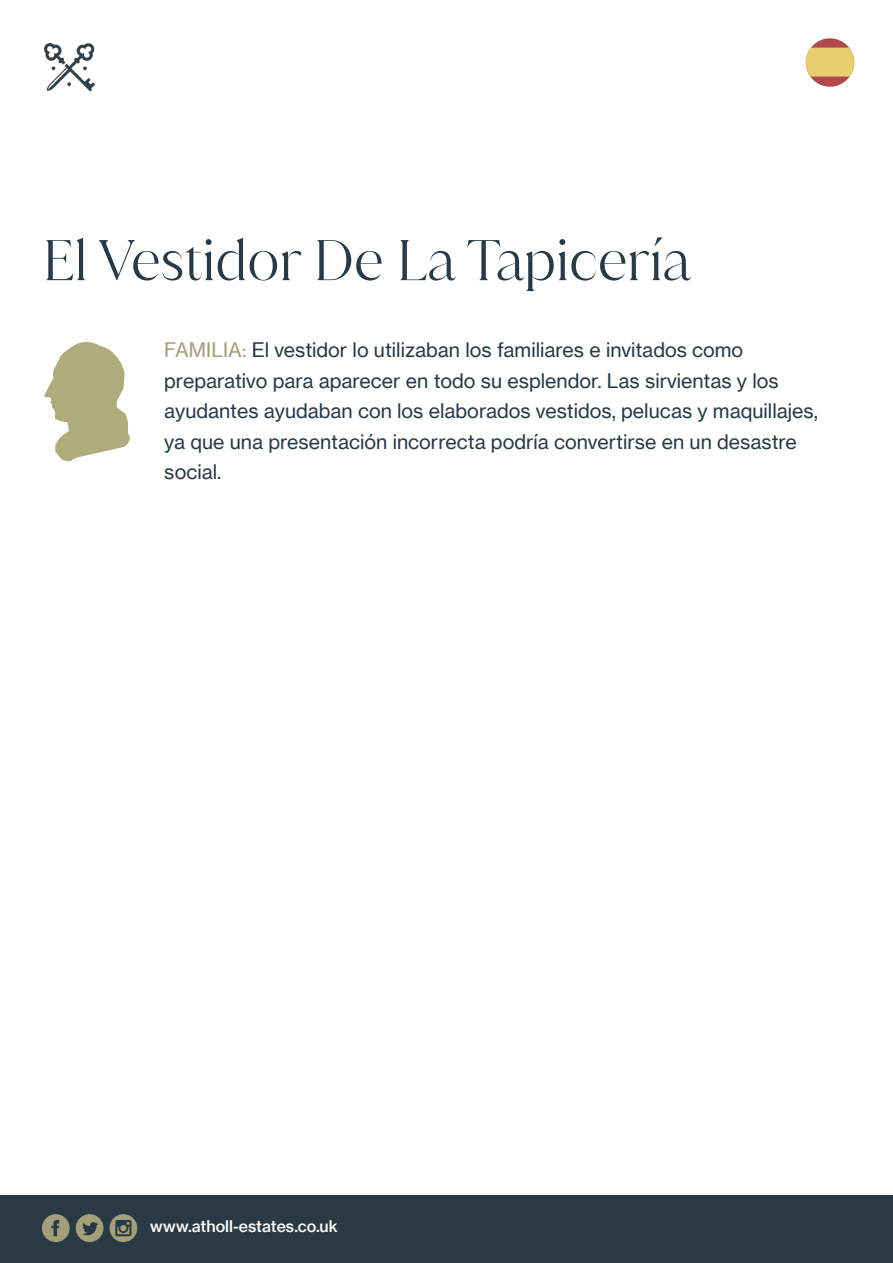
<style>
.page{position:relative;width:893px;height:1263px;background:#fff}
.page>*{position:absolute;margin:0;border:0;box-sizing:border-box;transform-origin:0 0}
.t1{font:300 55.05px "Juana Alt";color:#293a45}
.t2{font:19.65px/30.5px "N Haas Grotesk TX Pro 55 Rg";color:#293a45}
.t3{font:15.75px "N Haas Grotesk TX Pro 65 Md";color:#fefbf5}
.s1{color:#a49f7b}
</style>
<div class="page">
<div style="left:806px;top:38px;width:48px;height:49px;background:#b04a4a;border-radius:50%"></div>
<div style="left:0;top:1195px;width:893px;height:68px;background:#293a45"></div>
<svg style="left:42px;top:1214px;width:28px;height:28px"></svg>
<svg style="left:110px;top:1214px;width:27px;height:28px"></svg>
<svg style="left:76px;top:1214px;width:27px;height:28px"></svg>
<img style="left:45px;top:43px;width:50px;height:47px">
<svg style="left:806px;top:48px;width:48px;height:29px"></svg>
<svg style="left:44px;top:342px;width:86px;height:119px"></svg>
<p class="t1" style="left:43px;top:225px;width:649px">El Vestidor De La Tapicería</p>
<p class="t2" style="left:164px;top:335px;width:655px"><span class="s1">FAMILIA:</span> El vestidor lo utilizaban los familiares e invitados como preparativo para aparecer en todo su esplendor. Las sirvientas y los ayudantes ayudaban con los elaborados vestidos, pelucas y maquillajes, ya que una presentación incorrecta podría convertirse en un desastre social.</p>
<p class="t3" style="left:150px;top:1217px;width:189px">www.atholl-estates.co.uk</p>
</div>
